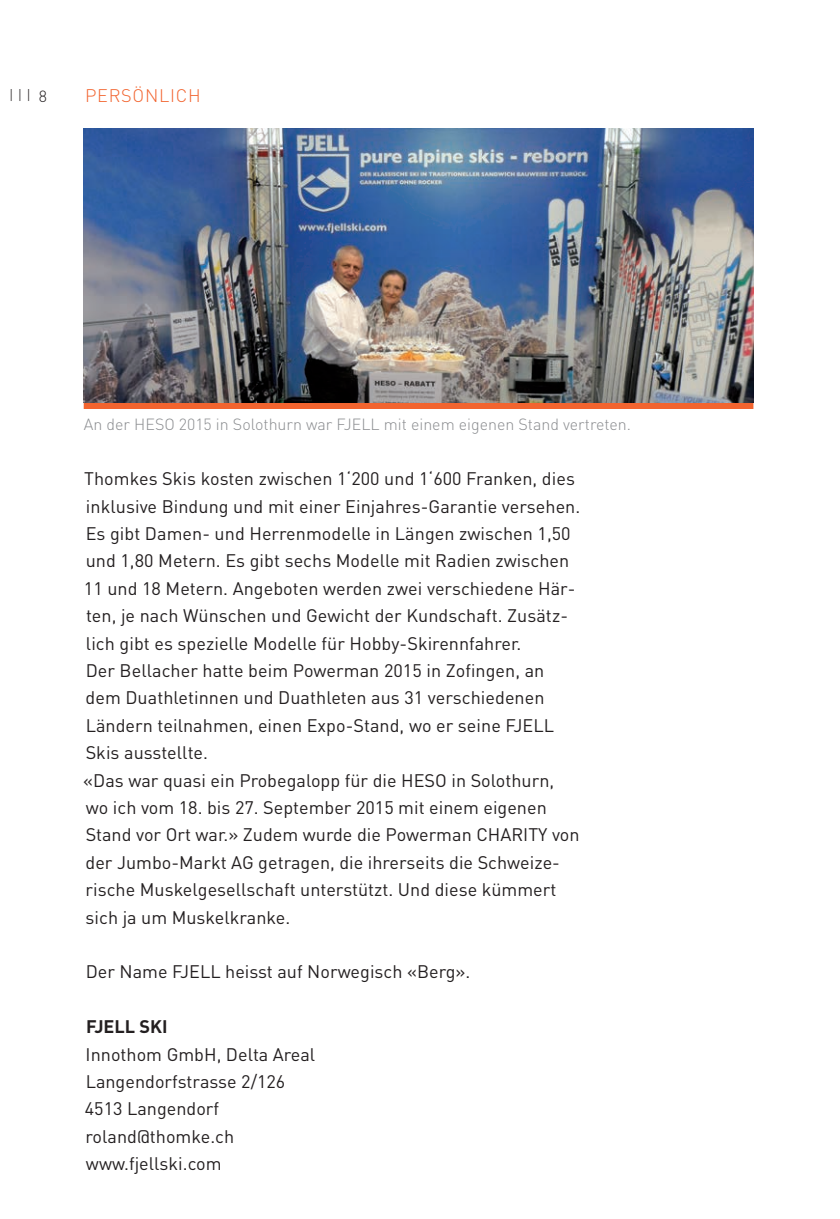
<style>
.page{position:relative;width:840px;height:1219px;background:#fff}
.page>*{position:absolute;margin:0;border:0;box-sizing:border-box;transform-origin:0 0}
.t1{font:18px/27.4px "DIN";color:#231f20}
.t2{font:300 18px "DIN";letter-spacing:.04em;color:#f2642f}
.t3{font:700 18px "DIN";color:#231f20}
.t4{font:300 16px "DIN";color:#8a8c8f}
.t5{font:300 14px "DIN";color:#231f20}
.s1{font-size:16px}
</style>
<div class="page">
<div style="left:84px;top:403px;width:669px;height:6px;background:#f2642f"></div>
<img style="left:84px;top:129px;width:669px;height:274px">
<p class="t5" style="left:9px;top:86px;width:39px">||| <span class="s1">8</span></p>
<p class="t2" style="left:85px;top:83px;width:117px">PERSÖNLICH</p>
<p class="t4" style="left:84px;top:414px;width:548px">An der HESO 2015 in Solothurn war FJELL mit einem eigenen Stand vertreten.</p>
<p class="t1" style="left:83px;top:465px;width:498px">Thomkes Skis kosten zwischen 1‘200 und 1‘600 Franken, dies inklusive Bindung und mit einer Einjahres-Garantie versehen.<br>Es gibt Damen- und Herrenmodelle in Längen zwischen 1,50 und 1,80 Metern. Es gibt sechs Modelle mit Radien zwischen 11 und 18 Metern. Angeboten werden zwei verschiedene Här&shy;ten, je nach Wünschen und Gewicht der Kundschaft. Zusätz&shy;lich gibt es spezielle Modelle für Hobby-Skirennfahrer.<br>Der Bellacher hatte beim Powerman 2015 in Zofingen, an dem Duathletinnen und Duathleten aus 31 verschiedenen Ländern teilnahmen, einen Expo-Stand, wo er seine FJELL Skis ausstellte.<br>«Das war quasi ein Probegalopp für die HESO in Solothurn, wo ich vom 18. bis 27. September 2015 mit einem eigenen Stand vor Ort war.» Zudem wurde die Powerman CHARITY von der Jumbo-Markt AG getragen, die ihrerseits die Schweize&shy;rische Muskelgesellschaft unterstützt. Und diese kümmert sich ja um Muskelkranke.</p>
<p class="t1" style="left:86px;top:958px;width:386px">Der Name FJELL heisst auf Norwegisch «Berg».</p>
<p class="t3" style="left:86px;top:1015px;width:83px">FJELL SKI</p>
<p class="t1" style="left:85px;top:1041px;width:232px">Innothom GmbH, Delta Areal<br>Langendorfstrasse 2/126<br>4513 Langendorf roland@thomke.ch www.fjellski.com</p>
</div>
